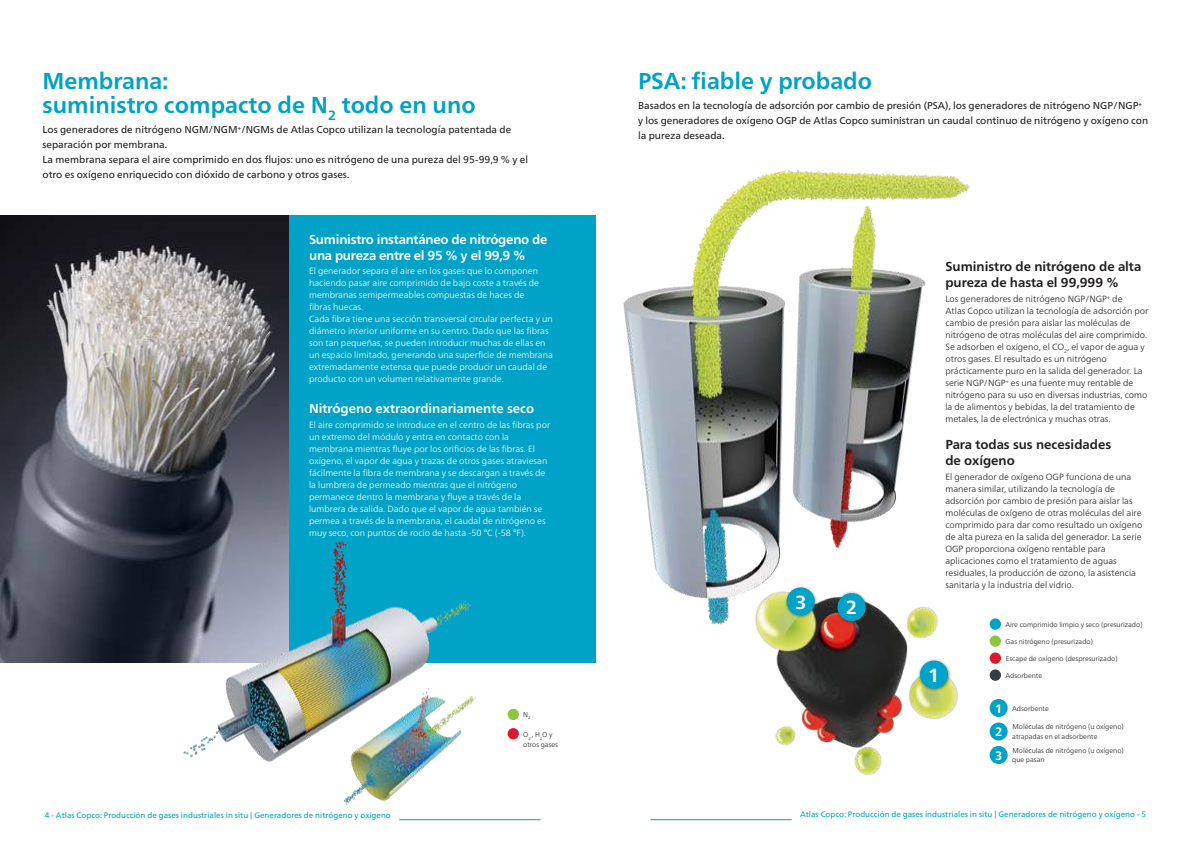
<style>
.page{position:relative;width:1191px;height:842px;background:#fff}
.page>*{position:absolute;margin:0;border:0;box-sizing:border-box;transform-origin:0 0}
.t1{font:700 23px/24px "Neue Frutiger World";color:#00a2c8}
.t2{font:700 19px "Neue Frutiger World";color:#fff}
.t3{font:700 13px/15.6px "Neue Frutiger World";letter-spacing:-.015em;color:#fff}
.t4{font:700 13px/15.6px "Neue Frutiger World";color:#221f1f}
.t5{font:700 12.2px/23.5px "Neue Frutiger World";color:#fff;text-align:justify}
.t6{font:10px/15px "Neue Frutiger World";color:#221f1f}
.t7{font:300 9px/12px "Neue Frutiger World";color:#fff}
.t8{font:300 9px/12px "Neue Frutiger World";color:#221f1f}
.t9{font:8px "Neue Frutiger World";color:#00a2c8}
.t10{font:300 7px/9.5px "Neue Frutiger World";color:#221f1f}
</style>
<div class="page">
<img style="left:0;top:215px;width:289px;height:448px">
<div style="left:289px;top:215px;width:306px;height:448px;background:#00a2c8"></div>
<div style="left:507px;top:709px;width:12px;height:11px;background:#8cc63e;border-radius:50%"></div>
<div style="left:507px;top:728px;width:12px;height:11px;background:#db1931;border-radius:50%"></div>
<img style="left:595px;top:169px;width:413px;height:606px">
<img style="left:177px;top:427px;width:332px;height:394px">
<div style="left:989px;top:635px;width:12px;height:12px;background:#8cc63e;border-radius:50%"></div>
<div style="left:989px;top:652px;width:12px;height:12px;background:#db1931;border-radius:50%"></div>
<div style="left:989px;top:669px;width:12px;height:12px;background:#373d41;border-radius:50%"></div>
<div style="left:989px;top:618px;width:12px;height:12px;background:#00a2c8;border-radius:50%"></div>
<div style="left:989px;top:699px;width:18px;height:18px;background:#00a2c8;border-radius:50%"></div>
<div style="left:989px;top:722px;width:18px;height:18px;background:#00a2c8;border-radius:50%"></div>
<div style="left:989px;top:746px;width:18px;height:18px;background:#00a2c8;border-radius:50%"></div>
<hr style="left:399px;top:819px;width:141px;height:1px;background:#00a2c8">
<hr style="left:650px;top:819px;width:141px;height:1px;background:#00a2c8">
<h1 class="t1" style="left:43px;top:69px;width:435px">Membrana:<br>suministro compacto de N<sub>2</sub> todo en uno</h1>
<p class="t6" style="left:43px;top:123px;width:487px">Los generadores de nitrógeno NGM/NGM<sup>+</sup>/NGMs de Atlas Copco utilizan la tecnología patentada de separación por membrana.<br>La membrana separa el aire comprimido en dos flujos: uno es nitrógeno de una pureza del 95-99,9 % y el otro es oxígeno enriquecido con dióxido de carbono y otros gases.</p>
<h3 class="t3" style="left:309px;top:232px;width:240px">Suministro instantáneo de nitrógeno de una pureza entre el 95 % y el 99,9 %</h3>
<p class="t7" style="left:309px;top:266px;width:245px">El generador separa el aire en los gases que lo componen haciendo pasar aire comprimido de bajo coste a través de membranas semipermeables compuestas de haces de<br>fibras huecas.<br>Cada fibra tiene una sección transversal circular perfecta y un diámetro interior uniforme en su centro. Dado que las fibras son tan pequeñas, se pueden introducir muchas de ellas en un espacio limitado, generando una superficie de membrana extremadamente extensa que puede producir un caudal de producto con un volumen relativamente grande.</p>
<h3 class="t3" style="left:309px;top:401px;width:227px">Nitrógeno extraordinariamente seco</h3>
<p class="t7" style="left:309px;top:419px;width:243px">El aire comprimido se introduce en el centro de las fibras por un extremo del módulo y entra en contacto con la membrana mientras fluye por los orificios de las fibras. El oxígeno, el vapor de agua y trazas de otros gases atraviesan fácilmente la fibra de membrana y se descargan a través de la lumbrera de permeado mientras que el nitrógeno permanece dentro la membrana y fluye a través de la lumbrera de salida. Dado que el vapor de agua también se permea a través de la membrana, el caudal de nitrógeno es muy seco, con puntos de rocío de hasta -50 °C (-58 °F).</p>
<p class="t10" style="left:523px;top:710px;width:9px">N<sub>2</sub></p>
<p class="t10" style="left:523px;top:730px;width:36px">O<sub>2</sub> , H<sub>2</sub>O y otros gases</p>
<h1 class="t1" style="left:638px;top:69px;width:235px">PSA: fiable y probado</h1>
<p class="t6" style="left:638px;top:99px;width:511px">Basados en la tecnología de adsorción por cambio de presión (PSA), los generadores de nitrógeno NGP/NGP<sup>+ </sup>y los generadores de oxígeno OGP de Atlas Copco suministran un caudal continuo de nitrógeno y oxígeno con la pureza deseada.</p>
<h2 class="t2" style="left:795px;top:593px;width:13px">3</h2>
<h2 class="t2" style="left:846px;top:598px;width:13px">2</h2>
<h3 class="t4" style="left:945px;top:259px;width:197px">Suministro de nitrógeno de alta pureza de hasta el 99,999 %</h3>
<p class="t8" style="left:945px;top:293px;width:204px">Los generadores de nitrógeno NGP/NGP<sup>+</sup> de<br>Atlas Copco utilizan la tecnología de adsorción por cambio de presión para aislar las moléculas de nitrógeno de otras moléculas del aire comprimido.<br>Se adsorben el oxígeno, el CO<sub>2</sub>, el vapor de agua y otros gases. El resultado es un nitrógeno prácticamente puro en la salida del generador. La serie NGP/NGP<sup>+</sup> es una fuente muy rentable de nitrógeno para su uso en diversas industrias, como la de alimentos y bebidas, la del tratamiento de metales, la de electrónica y muchas otras.</p>
<h3 class="t4" style="left:945px;top:438px;width:167px">Para todas sus necesidades de oxígeno</h3>
<p class="t8" style="left:945px;top:471px;width:198px">El generador de oxígeno OGP funciona de una manera similar, utilizando la tecnología de adsorción por cambio de presión para aislar las moléculas de oxígeno de otras moléculas del aire comprimido para dar como resultado un oxígeno de alta pureza en la salida del generador. La serie OGP proporciona oxígeno rentable para aplicaciones como el tratamiento de aguas residuales, la producción de ozono, la asistencia sanitaria y la industria del vidrio.</p>
<h2 class="t2" style="left:928px;top:666px;width:13px">1</h2>
<p class="t10" style="left:1005px;top:620px;width:139px">Aire comprimido limpio y seco (presurizado)</p>
<p class="t10" style="left:1005px;top:637px;width:89px">Gas nitrógeno (presurizado)</p>
<p class="t10" style="left:1005px;top:654px;width:113px">Escape de oxígeno (despresurizado)</p>
<p class="t10" style="left:1005px;top:671px;width:38px">Adsorbente</p>
<h3 class="t5" style="left:995px;top:697px;width:9px">1<br>2<br>3</h3>
<p class="t10" style="left:1012px;top:704px;width:38px">Adsorbente</p>
<p class="t10" style="left:1012px;top:722px;width:113px">Moléculas de nitrógeno (u oxígeno) atrapadas en el adsorbente</p>
<p class="t10" style="left:1012px;top:746px;width:113px">Moléculas de nitrógeno (u oxígeno) que pasan</p>
<p class="t9" style="left:45px;top:811px;width:348px">4 - Atlas Copco: Producción de gases industriales in situ | Generadores de nitrógeno y oxígeno</p>
<p class="t9" style="left:800px;top:810px;width:348px">Atlas Copco: Producción de gases industriales in situ | Generadores de nitrógeno y oxígeno - 5</p>
</div>
